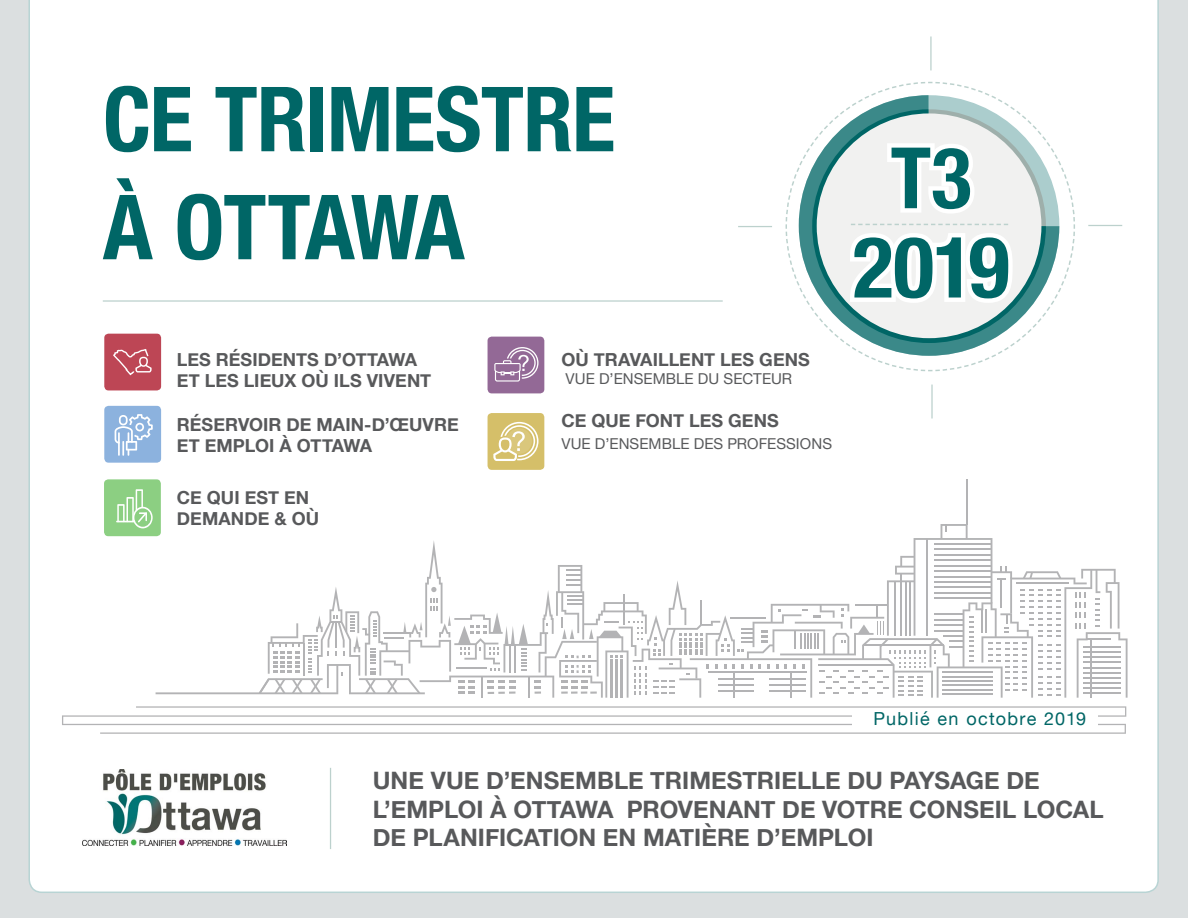
<style>
.page{position:relative;width:1188px;height:918px;background:#dbdfe0}
.page>*{position:absolute;margin:0;border:0;box-sizing:border-box;transform-origin:0 0}
.t1{font:700 condensed 90px/108px "Helvetica Neue";letter-spacing:-.015em;color:#066}
.t2{font:700 condensed 84.9px "Helvetica Neue";color:#066}
.t3{font:700 24px/28.8px "Helvetica Neue";color:#58595b}
.t4{font:700 18px/21.6px "Helvetica Neue";color:#58595b}
.t5{font:18px "Helvetica Neue";letter-spacing:.07em;color:#066}
.t6{font:15px "Helvetica Neue";letter-spacing:.005em;color:#58595b}
</style>
<div class="page">
<div style="left:28px;top:0;width:1131px;height:893px;background:#fff"></div>
<svg style="left:62px;top:706px;width:1064px;height:28px;background:#f0f0f0"></svg>
<hr style="left:966px;top:479px;width:2px;height:46px;background:#6d6e71">
<div style="left:853px;top:711px;width:245px;height:19px;background:#fff"></div>
<div style="left:104px;top:334px;width:57px;height:56px;background:#bd4655;border-radius:4px"></div>
<div style="left:104px;top:406px;width:57px;height:57px;background:#8cb2de;border-radius:4px"></div>
<div style="left:488px;top:413px;width:56px;height:57px;background:#d5bf69;border-radius:4px"></div>
<div style="left:488px;top:337px;width:56px;height:56px;background:#936996;border-radius:4px"></div>
<hr style="left:103px;top:300px;width:620px;height:2px;background:#bcd1cd">
<svg style="left:785px;top:81px;width:291px;height:291px;background:#dce8e8"></svg>
<hr style="left:1088px;top:225px;width:34px;height:1px;background:#bcd1cd">
<hr style="left:738px;top:226px;width:34px;height:1px;background:#bcd1cd">
<hr style="left:931px;top:385px;width:2px;height:34px;background:#bcd1cd">
<hr style="left:930px;top:37px;width:2px;height:33px;background:#bcd1cd">
<hr style="left:330px;top:768px;width:1px;height:81px;background:#bcd1cd">
<svg style="left:493px;top:422px;width:46px;height:39px"></svg>
<div style="left:104px;top:479px;width:57px;height:57px;background:#8ccf82;border-radius:4px"></div>
<svg style="left:113px;top:349px;width:39px;height:26px"></svg>
<svg style="left:115px;top:414px;width:38px;height:42px"></svg>
<svg style="left:494px;top:347px;width:45px;height:35px"></svg>
<svg style="left:116px;top:489px;width:1012px;height:209px;background:#f5f6f6"></svg>
<img style="left:82px;top:769px;width:204px;height:77px">
<h1 class="t1" style="left:103px;top:59px;width:514px">CE TRIMESTRE<br>À OTTAWA</h1>
<p class="t4" style="left:177px;top:349px;width:256px">LES RÉSIDENTS D’OTTAWA<br>ET LES LIEUX OÙ ILS VIVENT</p>
<p class="t4" style="left:177px;top:414px;width:283px">RÉSERVOIR DE MAIN D- ’ŒUVRE<br>ET EMPLOI À OTTAWA</p>
<p class="t4" style="left:177px;top:487px;width:144px">CE QUI EST EN<br>DEMANDE &amp; OÙ</p>
<p class="t4" style="left:561px;top:349px;width:250px">OÙ TRAVAILLENT LES GENS</p>
<p class="t6" style="left:566px;top:368px;width:228px">VUE D’ENSEMBLE DU SECTEUR</p>
<p class="t4" style="left:561px;top:410px;width:219px">CE QUE FONT LES GENS</p>
<p class="t6" style="left:561px;top:433px;width:272px">VUE D’ENSEMBLE DES PROFESSIONS</p>
<h2 class="t2" style="left:891px;top:108px;width:83px">3T</h2>
<h2 class="t2" style="left:853px;top:197px;width:158px">2019</h2>
<p class="t5" style="left:874px;top:706px;width:214px">Publié en octobre 2019</p>
<h3 class="t3" style="left:627px;top:766px;width:478px;text-indent:-254px">UNE VUE D’ENSEMBLE TRIMESTRIELLE DU PAYSAGE DE<br>PROVENANT DE VOTRE CONSEIL LOCAL</h3>
<h3 class="t3" style="left:373px;top:795px;width:502px">’L EMPLOI À OTTAWA<br>DE PLANIFICATION EN MATIÈRE D’EMPLOI</h3>
</div>
